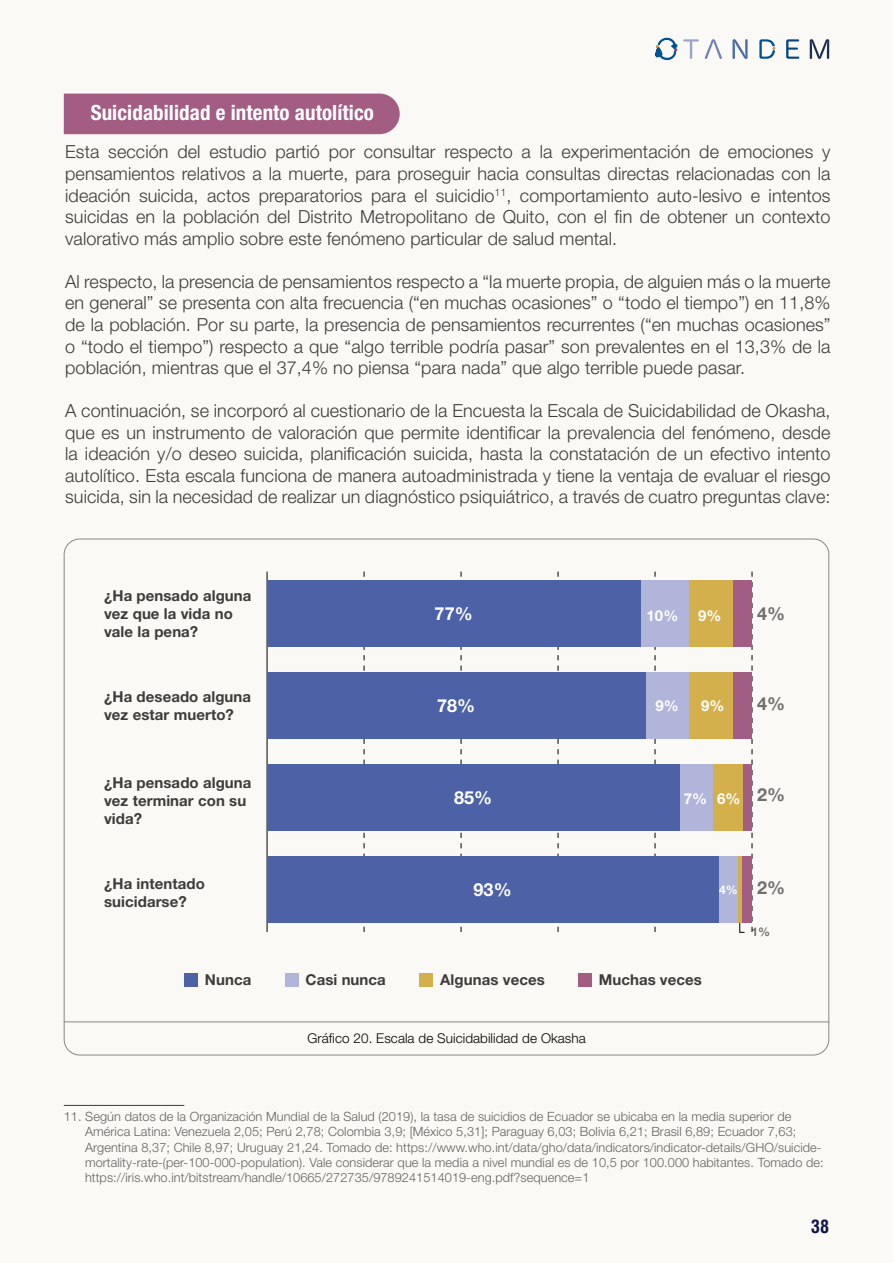
<style>
.page{position:relative;width:893px;height:1263px;background:#fbf9f5}
.page>*{position:absolute;margin:0;border:0;box-sizing:border-box;transform-origin:0 0}
.t1{font:700 condensed 21px "Helvetica Neue LT Pro";letter-spacing:.005em;color:#fff}
.t2{font:300 18px/21.6px "Helvetica Neue LT Pro";letter-spacing:.005em;color:#3c3c3b;text-align:justify}
.t3{font:700 18px "Helvetica Neue LT Pro";letter-spacing:.005em;color:#fff}
.t4{font:700 18px "Helvetica Neue LT Pro";color:#706f6f}
.t5{font:700 condensed 18px "Helvetica LT Std";color:#111447}
.t6{font:700 15px/18px "Helvetica Neue LT Pro";letter-spacing:.005em;color:#3c3c3b}
.t7{font:700 15px "Helvetica Neue LT Pro";color:#fff}
.t8{font:300 13.5px "Helvetica Neue LT Pro";letter-spacing:.005em;color:#000}
.t9{font:300 12.75px/15.3px "Helvetica Neue LT Pro";letter-spacing:.005em;color:#646363}
.t10{font:700 12px "Helvetica Neue LT Pro";color:#706f6f}
.t11{font:700 12px "Helvetica Neue LT Pro";color:#fff}
</style>
<div class="page">
<svg style="left:705px;top:39px;width:17px;height:20px"></svg>
<svg style="left:732px;top:39px;width:16px;height:20px"></svg>
<svg style="left:786px;top:39px;width:13px;height:20px"></svg>
<svg style="left:810px;top:39px;width:19px;height:20px"></svg>
<svg style="left:655px;top:37px;width:44px;height:24px"></svg>
<svg style="left:759px;top:39px;width:17px;height:20px"></svg>
<div style="left:64px;top:94px;width:336px;height:40px;background:#a35c82"></div>
<hr style="left:64px;top:1105px;width:120px;height:1px;background:#3c3c3b">
<hr style="left:64px;top:1021px;width:765px;height:1px;background:#878787">
<div style="left:184px;top:973px;width:14px;height:13px;background:#4d61a6"></div>
<div style="left:578px;top:973px;width:14px;height:13px;background:#a35c82"></div>
<div style="left:285px;top:973px;width:13px;height:13px;background:#b0b5d9"></div>
<div style="left:419px;top:973px;width:14px;height:13px;background:#d4b04d"></div>
<svg style="left:739px;top:923px;width:6px;height:10px"></svg>
<hr style="left:267px;top:571px;width:1px;height:361px;background:#000">
<svg style="left:364px;top:571px;width:1px;height:361px"></svg>
<svg style="left:461px;top:571px;width:1px;height:361px"></svg>
<svg style="left:558px;top:571px;width:1px;height:361px"></svg>
<svg style="left:655px;top:571px;width:1px;height:361px"></svg>
<svg style="left:752px;top:571px;width:1px;height:361px"></svg>
<div style="left:733px;top:581px;width:19px;height:66px;background:#a35c82"></div>
<div style="left:733px;top:673px;width:19px;height:66px;background:#a35c82"></div>
<div style="left:742px;top:765px;width:10px;height:66px;background:#a35c82"></div>
<div style="left:742px;top:856px;width:10px;height:67px;background:#a35c82"></div>
<div style="left:689px;top:581px;width:44px;height:66px;background:#d4b04d"></div>
<div style="left:689px;top:673px;width:44px;height:66px;background:#d4b04d"></div>
<div style="left:713px;top:765px;width:29px;height:66px;background:#d4b04d"></div>
<div style="left:737px;top:856px;width:5px;height:67px;background:#d4b04d"></div>
<div style="left:640px;top:581px;width:49px;height:66px;background:#b0b5d9"></div>
<div style="left:645px;top:673px;width:44px;height:66px;background:#b0b5d9"></div>
<div style="left:679px;top:765px;width:34px;height:66px;background:#b0b5d9"></div>
<div style="left:718px;top:856px;width:19px;height:67px;background:#b0b5d9"></div>
<div style="left:267px;top:581px;width:373px;height:66px;background:#4d61a6"></div>
<div style="left:267px;top:673px;width:378px;height:66px;background:#4d61a6"></div>
<div style="left:267px;top:765px;width:412px;height:66px;background:#4d61a6"></div>
<div style="left:267px;top:856px;width:451px;height:67px;background:#4d61a6"></div>
<p class="t1" style="left:91px;top:100px;width:285px">Suicidabilidad e intento autolítico</p>
<p class="t2" style="left:65px;top:141px;width:767px">Esta sección del estudio partió por consultar respecto a la experimentación de emociones y pensamientos relativos a la muerte, para proseguir hacia consultas directas relacionadas con la ideación suicida, actos preparatorios para el suicidio<sup>11</sup>, comportamiento auto-lesivo e intentos suicidas en la población del Distrito Metropolitano de Quito, con el fin de obtener un contexto valorativo más amplio sobre este fenómeno particular de salud mental.</p>
<p class="t2" style="left:65px;top:270px;width:767px">Al respecto, la presencia de pensamientos respecto a “la muerte propia, de alguien más o la muerte en general” se presenta con alta frecuencia (“en muchas ocasiones” o “todo el tiempo”) en 11,8% de la población. Por su parte, la presencia de pensamientos recurrentes (“en muchas ocasiones” o “todo el tiempo”) respecto a que “algo terrible podría pasar” son prevalentes en el 13,3% de la población, mientras que el 37,4% no piensa “para nada” que algo terrible puede pasar.</p>
<p class="t2" style="left:65px;top:399px;width:767px">A continuación, se incorporó al cuestionario de la Encuesta la Escala de Suicidabilidad de Okasha, que es un instrumento de valoración que permite identificar la prevalencia del fenómeno, desde la ideación y/o deseo suicida, planificación suicida, hasta la constatación de un efectivo intento autolítico. Esta escala funciona de manera autoadministrada y tiene la ventaja de evaluar el riesgo suicida, sin la necesidad de realizar un diagnóstico psiquiátrico, a través de cuatro preguntas clave:</p>
<p class="t6" style="left:104px;top:586px;width:149px">¿Ha pensado alguna vez que la vida no vale la pena?</p>
<p class="t6" style="left:104px;top:687px;width:149px">¿Ha deseado alguna vez estar muerto?</p>
<p class="t6" style="left:104px;top:773px;width:149px">¿Ha pensado alguna vez terminar con su vida?</p>
<p class="t6" style="left:104px;top:874px;width:102px">¿Ha intentado suicidarse?</p>
<p class="t3" style="left:435px;top:603px;width:40px">77%</p>
<p class="t7" style="left:646px;top:606px;width:33px">10%</p>
<p class="t7" style="left:698px;top:606px;width:25px">9%</p>
<p class="t4" style="left:757px;top:602px;width:30px">4%</p>
<p class="t3" style="left:437px;top:695px;width:40px">78%</p>
<p class="t7" style="left:655px;top:696px;width:25px">9%</p>
<p class="t7" style="left:701px;top:696px;width:25px">9%</p>
<p class="t4" style="left:757px;top:693px;width:30px">4%</p>
<p class="t3" style="left:454px;top:787px;width:40px">85%</p>
<p class="t7" style="left:684px;top:789px;width:25px">7%</p>
<p class="t7" style="left:717px;top:789px;width:25px">6%</p>
<p class="t4" style="left:757px;top:784px;width:30px">2%</p>
<p class="t3" style="left:473px;top:878px;width:40px">93%</p>
<p class="t11" style="left:719px;top:882px;width:20px">4%</p>
<p class="t4" style="left:757px;top:876px;width:30px">2%</p>
<p class="t10" style="left:751px;top:924px;width:20px">1%</p>
<p class="t6" style="left:205px;top:970px;width:48px">Nunca</p>
<p class="t6" style="left:305px;top:970px;width:82px">Casi nunca</p>
<p class="t6" style="left:440px;top:970px;width:106px">Algunas veces</p>
<p class="t6" style="left:599px;top:970px;width:104px">Muchas veces</p>
<p class="t8" style="left:307px;top:1030px;width:280px">Gráfico 20. Escala de Suicidabilidad de Okasha</p>
<p class="t9" style="left:85px;top:1108px;width:740px;text-indent:-21px">11. Según datos de la Organización Mundial de la Salud (2019), la tasa de suicidios de Ecuador se ubicaba en la media superior de América Latina: Venezuela 2,05; Perú 2,78; Colombia 3,9; [México 5,31]; Paraguay 6,03; Bolivia 6,21; Brasil 6,89; Ecuador 7,63; Argentina 8,37; Chile 8,97; Uruguay 21,24. Tomado de: https://www.who.int/data/gho/data/indicators/indicator-details/GHO/suicide&shy;mortality-rate-(per-100-000-population). Vale considerar que la media a nivel mundial es de 10,5 por 100.000 habitantes. Tomado de: https://iris.who.int/bitstream/handle/10665/272735/9789241514019-eng.pdf?sequence=1</p>
<p class="t5" style="left:811px;top:1215px;width:19px">38</p>
</div>
